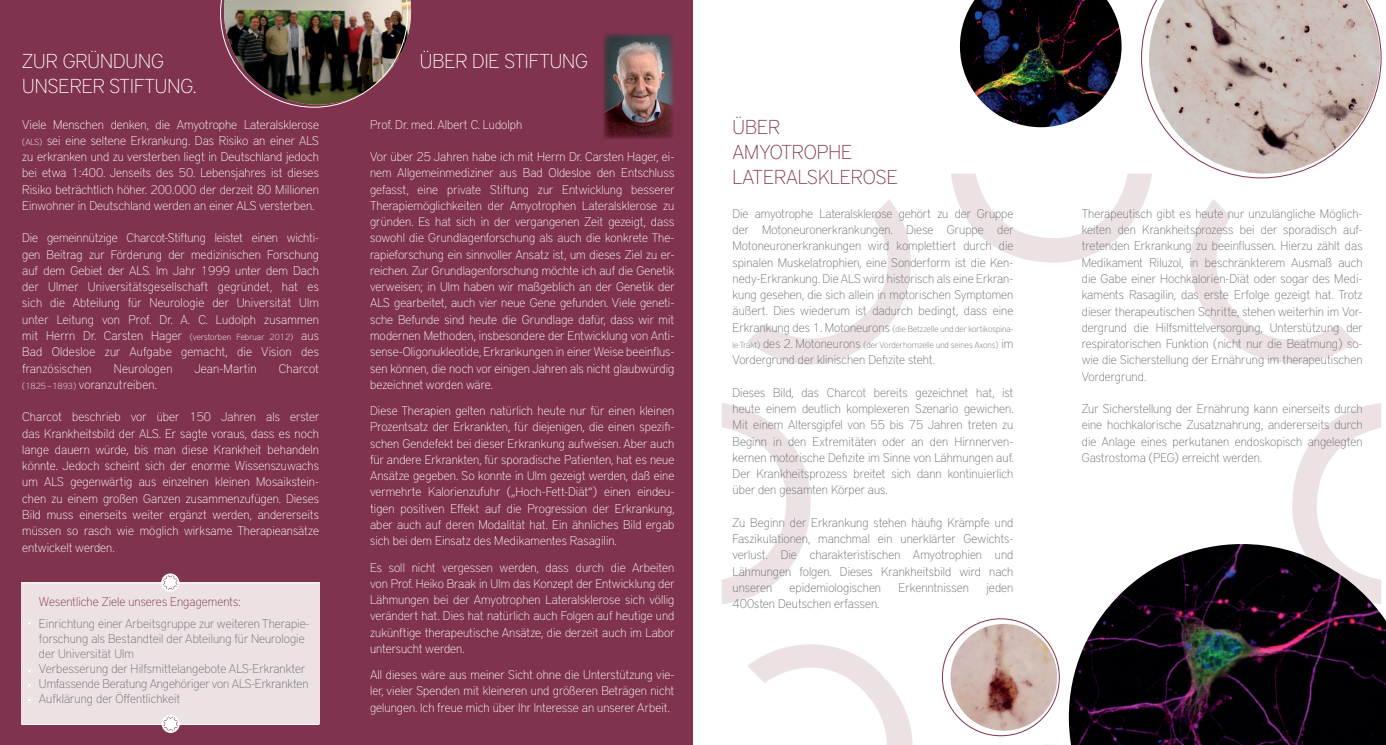
<style>
.page{position:relative;width:1386px;height:745px;background:#fff}
.page>*{position:absolute;margin:0;border:0;box-sizing:border-box;transform-origin:0 0}
.t1{font:100 20px/25px "District Pro";color:#fff}
.t2{font:100 20px/25px "District Pro";color:#80334e}
.t3{font:100 12.5px/16.2px "District Pro";color:#fff;text-align:justify}
.t4{font:100 12.5px/16.2px "District Pro";color:#6c6d70;text-align:justify}
.t5{font:100 12.5px "District Pro";color:#80334e}
.t6{font:100 8.75px/16.2px "District Pro";color:#6c6d70}
.s1{font-size:8.75px}
.s2{font-size:12.5px}
</style>
<div class="page">
<div style="left:0;top:0;width:693px;height:744px;background:#80334e"></div>
<div style="left:21px;top:582px;width:298px;height:141px;background:#ece2e3"></div>
<svg style="left:951px;top:173px;width:201px;height:89px"></svg>
<svg style="left:1047px;top:744px;width:105px;height:1px"></svg>
<svg style="left:747px;top:199px;width:164px;height:166px"></svg>
<svg style="left:722px;top:403px;width:88px;height:201px"></svg>
<svg style="left:1292px;top:403px;width:89px;height:140px"></svg>
<svg style="left:747px;top:644px;width:166px;height:100px"></svg>
<svg style="left:1190px;top:199px;width:165px;height:164px"></svg>
<svg style="left:27px;top:697px;width:5px;height:5px"></svg>
<img style="left:1068px;top:543px;width:317px;height:201px">
<img style="left:960px;top:0;width:161px;height:127px">
<img style="left:950px;top:623px;width:107px;height:107px;border-radius:53px">
<svg style="left:1141px;top:0;width:240px;height:178px"></svg>
<img style="left:220px;top:0;width:191px;height:107px">
<hr style="left:21px;top:582px;width:298px;height:1px;background:#fff">
<hr style="left:21px;top:723px;width:298px;height:1px;background:#fff">
<svg style="left:161px;top:573px;width:18px;height:18px"></svg>
<svg style="left:163px;top:575px;width:15px;height:14px"></svg>
<svg style="left:161px;top:714px;width:19px;height:18px"></svg>
<svg style="left:163px;top:716px;width:15px;height:14px"></svg>
<img style="left:604px;top:34px;width:69px;height:104px">
<h1 class="t1" style="left:22px;top:47px;width:176px">ZUR GRÜNDUNG<br>UNSERER STIFTUNG.</h1>
<p class="t3" style="left:22px;top:115px;width:298px">Viele Menschen denken, die Amyotrophe Lateralsklerose <span class="s1">(ALS)</span> sei eine seltene Erkrankung. Das Risiko an einer ALS zu erkranken und zu versterben liegt in Deutschland jedoch bei etwa 1:400. Jenseits des 50. Lebensjahres ist dieses Risiko beträchtlich höher. 200.000 der derzeit 80 Millionen Einwohner in Deutschland werden an einer ALS versterben.</p>
<p class="t3" style="left:22px;top:229px;width:298px">Die gemeinnützige Charcot-Stiftung leistet einen wichti&shy;gen Beitrag zur Förderung der medizinischen Forschung auf dem Gebiet der ALS. Im Jahr 1999 unter dem Dach der Ulmer Universitätsgesellschaft gegründet, hat es sich die Abteilung für Neurologie der Universität Ulm unter Leitung von Prof. Dr. A. C. Ludolph zusammen mit Herrn Dr. Carsten Hager <span class="s1">(verstorben Februar 2012)</span> aus Bad Oldesloe zur Aufgabe gemacht, die Vision des französischen</p>
<p class="t3" style="left:114px;top:359px;width:60px">Neurologen</p>
<p class="t3" style="left:194px;top:359px;width:64px">Jean-Martin</p>
<p class="t3" style="left:279px;top:359px;width:42px">Charcot</p>
<p class="t3" style="left:22px;top:375px;width:136px"><span class="s1">(1825 – 1893)</span> voranzutreiben.</p>
<p class="t3" style="left:22px;top:408px;width:298px">Charcot beschrieb vor über 150 Jahren als erster das Krankheitsbild der ALS. Er sagte voraus, dass es noch lange dauern würde, bis man diese Krankheit behandeln könnte. Jedoch scheint sich der enorme Wissenszuwachs um ALS gegenwärtig aus einzelnen kleinen Mosaikstein&shy;chen zu einem großen Ganzen zusammenzufügen. Dieses Bild muss einerseits weiter ergänzt werden, andererseits müssen so rasch wie möglich wirksame Therapieansätze entwickelt werden.</p>
<p class="t5" style="left:39px;top:592px;width:203px">Wesentliche Ziele unseres Engagements:</p>
<p class="t4" style="left:39px;top:614px;width:272px;line-height:15px;text-align:left">Einrichtung einer Arbeitsgruppe zur weiteren Therapie&shy;forschung als Bestandteil der Abteilung für Neurologie der Universität Ulm<br>Verbesserung der Hilfsmittelangebote ALS-Erkrankter Umfassende Beratung Angehöriger von ALS-Erkrankten Aufklärung der Öffentlichkeit</p>
<h1 class="t1" style="left:420px;top:47px;width:170px">ÜBER DIE STIFTUNG</h1>
<p class="t3" style="left:370px;top:115px;width:153px">Prof. Dr. med. Albert C. Ludolph</p>
<p class="t3" style="left:370px;top:148px;width:306px">Vor über 25 Jahren habe ich mit Herrn Dr. Carsten Hager, ei&shy;nem Allgemeinmediziner aus Bad Oldesloe den Entschluss gefasst, eine private Stiftung zur Entwicklung besserer Therapiemöglichkeiten der Amyotrophen Lateralsklerose zu gründen. Es hat sich in der vergangenen Zeit gezeigt, dass sowohl die Grundlagenforschung als auch die konkrete The&shy;rapieforschung ein sinnvoller Ansatz ist, um dieses Ziel zu er&shy;reichen. Zur Grundlagenforschung möchte ich auf die Genetik verweisen; in Ulm haben wir maßgeblich an der Genetik der ALS gearbeitet, auch vier neue Gene gefunden. Viele geneti&shy;sche Befunde sind heute die Grundlage dafür, dass wir mit modernen Methoden, insbesondere der Entwicklung von Anti&shy;sense-Oligonukleotide, Erkrankungen in einer Weise beeinflus&shy;sen können, die noch vor einigen Jahren als nicht glaubwürdig bezeichnet worden wäre.</p>
<p class="t3" style="left:370px;top:401px;width:306px">Diese Therapien gelten natürlich heute nur für einen kleinen Prozentsatz der Erkrankten, für diejenigen, die einen spezifi&shy;schen Gendefekt bei dieser Erkrankung aufweisen. Aber auch für andere Erkrankten, für sporadische Patienten, hat es neue Ansätze gegeben. So konnte in Ulm gezeigt werden, dass eine vermehrte Kalorienzufuhr („Hoch-Fett-Diät“) einen eindeu&shy;tigen positiven Effekt auf die Progression der Erkrankung, aber auch auf deren Modalität hat. Ein ähnliches Bild ergab sich bei dem Einsatz des Medikamentes Rasagilin.</p>
<p class="t3" style="left:370px;top:558px;width:306px">Es soll nicht vergessen werden, dass durch die Arbeiten von Prof. Heiko Braak in Ulm das Konzept der Entwicklung der Lähmungen bei der Amyotrophen Lateralsklerose sich völlig verändert hat. Dies hat natürlich auch Folgen auf heutige und zukünftige therapeutische Ansätze, die derzeit auch im Labor untersucht werden.</p>
<p class="t3" style="left:370px;top:665px;width:306px">All dieses wäre aus meiner Sicht ohne die Unterstützung vie&shy;ler, vieler Spenden mit kleineren und größeren Beträgen nicht gelungen. Ich freue mich über Ihr Interesse an unserer Arbeit.</p>
<h1 class="t2" style="left:732px;top:113px;width:167px">ÜBER<br>AMYOTROPHE<br>LATERALSKLEROSE</h1>
<p class="t4" style="left:732px;top:204px;width:283px">Die amyotrophe Lateralsklerose gehört zu der Gruppe der Motoneuronerkrankungen. Diese Gruppe der Motoneuronerkrankungen wird komplettiert durch die spinalen Muskelatrophien, eine Sonderform ist die Ken&shy;nedy-Erkrankung. Die ALS wird historisch als eine Erkran&shy;kung gesehen, die sich allein in motorischen Symptomen äußert. Dies wiederum ist dadurch bedingt, dass eine</p>
<p class="t6" style="left:732px;top:320px;width:282px"><span class="s2">Erkrankung des 1. Motoneurons</span> (die Betzzelle und der kortikospina&shy;le Trakt) <span class="s2">des 2. Motoneurons</span> (der Vorderhornzelle und seines Axons) <span class="s2">im</span></p>
<p class="t4" style="left:732px;top:350px;width:204px">Vordergrund der klinischen Defizite steht.</p>
<p class="t4" style="left:732px;top:383px;width:283px">Dieses Bild, das Charcot bereits gezeichnet hat, ist heute einem deutlich komplexeren Szenario gewichen.<br>Mit einem Altersgipfel von 55 bis 75 Jahren treten zu Beginn in den Extremitäten oder an den Hirnnerven&shy;kernen motorische Defizite im Sinne von Lähmungen auf.<br>Der Krankheitsprozess breitet sich dann kontinuierlich über den gesamten Körper aus.</p>
<p class="t4" style="left:732px;top:513px;width:282px">Zu Beginn der Erkrankung stehen häufig Krämpfe und Faszikulationen, manchmal ein unerklärter Gewichts&shy;verlust. Die charakteristischen Amyotrophien und Lähmungen folgen. Dieses Krankheitsbild wird nach unseren</p>
<p class="t4" style="left:789px;top:578px;width:93px">epidemiologischen</p>
<p class="t4" style="left:898px;top:578px;width:72px">Erkenntnissen</p>
<p class="t4" style="left:986px;top:578px;width:28px">jeden</p>
<p class="t4" style="left:732px;top:594px;width:148px">400sten Deutschen erfassen.</p>
<p class="t4" style="left:1081px;top:204px;width:283px">Therapeutisch gibt es heute nur unzulängliche Möglich&shy;keiten den Krankheitsprozess bei der sporadisch auf&shy;tretenden Erkrankung zu beeinflussen. Hierzu zählt das Medikament Riluzol, in beschränkterem Ausmaß auch die Gabe einer Hochkalorien-Diät oder sogar des Medi&shy;kaments Rasagilin, das erste Erfolge gezeigt hat. Trotz dieser therapeutischen Schritte, stehen weiterhin im Vor&shy;dergrund die Hilfsmittelversorgung, Unterstützung der respiratorischen Funktion (nicht nur die Beatmung) so&shy;wie die Sicherstellung der Ernährung im therapeutischen Vordergrund.</p>
<p class="t4" style="left:1081px;top:399px;width:282px">Zur Sicherstellung der Ernährung kann einerseits durch eine hochkalorische Zusatznahrung, andererseits durch die Anlage eines perkutanen endoskopisch angelegten Gastrostoma (PEG) erreicht werden.</p>
</div>
